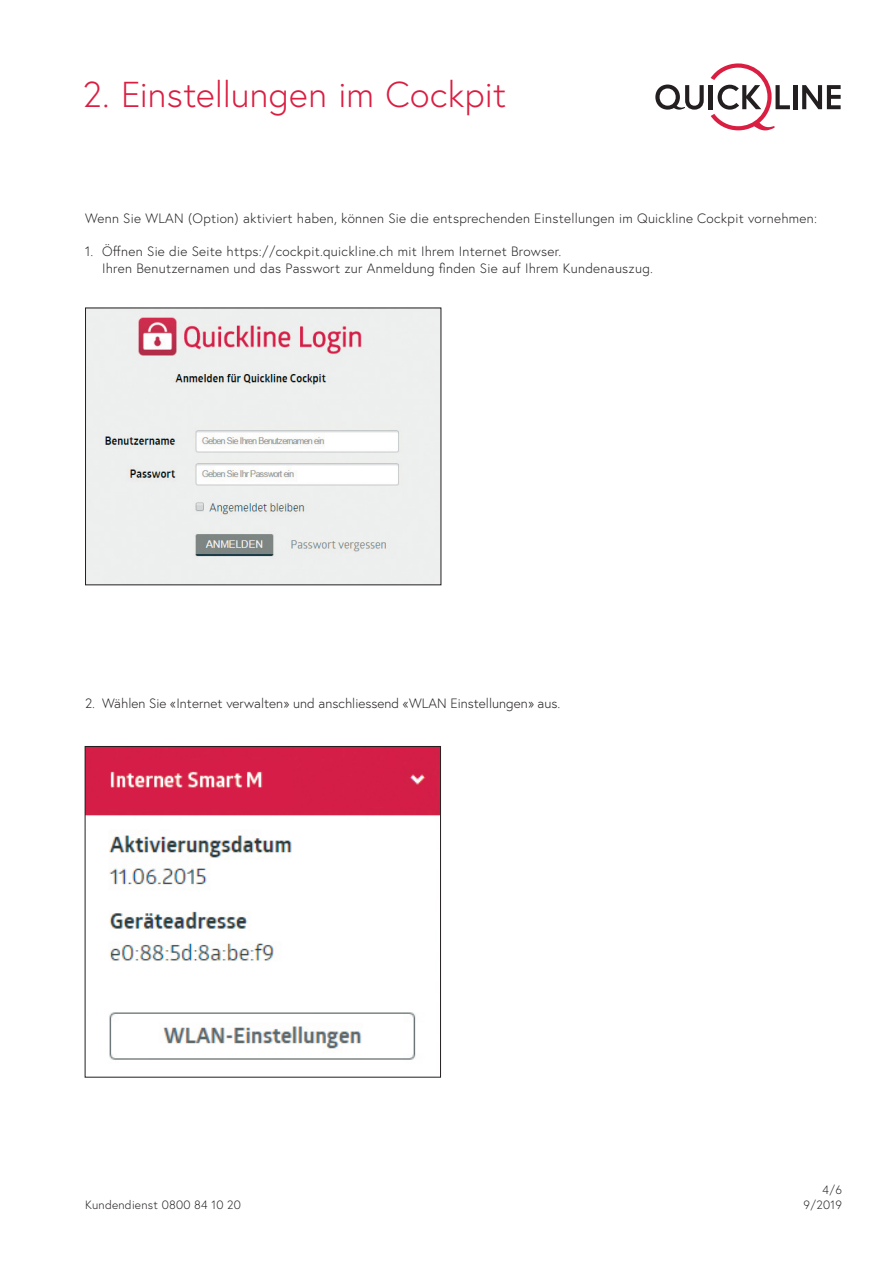
<style>
.page{position:relative;width:893px;height:1263px;background:#fff}
.page>*{position:absolute;margin:0;border:0;box-sizing:border-box;transform-origin:0 0}
.t1{font:300 36px "Europa";letter-spacing:.005em;color:#da1e42}
.t2{font:300 13.5px/16.5px "Europa";letter-spacing:.02em;color:#231f20}
.t3{font:300 13.5px "Europa";color:#231f20}
.t4{font:300 12px "Europa";letter-spacing:.02em;color:#231f20}
</style>
<div class="page">
<hr style="left:793px;top:85px;width:4px;height:24px;background:#231f20">
<svg style="left:802px;top:85px;width:39px;height:24px"></svg>
<svg style="left:655px;top:85px;width:49px;height:25px"></svg>
<hr style="left:709px;top:85px;width:4px;height:24px;background:#231f20">
<svg style="left:711px;top:63px;width:79px;height:67px"></svg>
<img style="left:87px;top:748px;width:352px;height:312px">
<div style="left:85px;top:746px;width:356px;height:331px;border:1px solid #231f20"></div>
<img style="left:87px;top:310px;width:352px;height:273px">
<h1 class="t1" style="left:83px;top:72px;width:425px">2. Einstellungen im Cockpit</h1>
<p class="t2" style="left:85px;top:210px;width:733px">Wenn Sie WLAN (Option) aktiviert haben, können Sie die entsprechenden Einstellungen im Quickline Cockpit vornehmen:</p>
<p class="t2" style="left:102px;top:243px;width:552px;text-indent:-17px">1. Öffnen Sie die Seite https://cockpit.quickline.ch mit Ihrem Internet Browser.<br>Ihren Benutzernamen und das Passwort zur Anmeldung finden Sie auf Ihrem Kundenauszug.</p>
<p class="t3" style="left:85px;top:695px;width:477px">2. Wählen Sie «Internet verwalten» und anschliessend «WLAN Einstellungen» aus.</p>
<p class="t4" style="left:823px;top:1182px;width:21px">4/6</p>
<p class="t4" style="left:85px;top:1197px;width:157px">Kundendienst 0800 84 10 20</p>
<p class="t4" style="left:804px;top:1197px;width:40px">9/2019</p>
</div>
